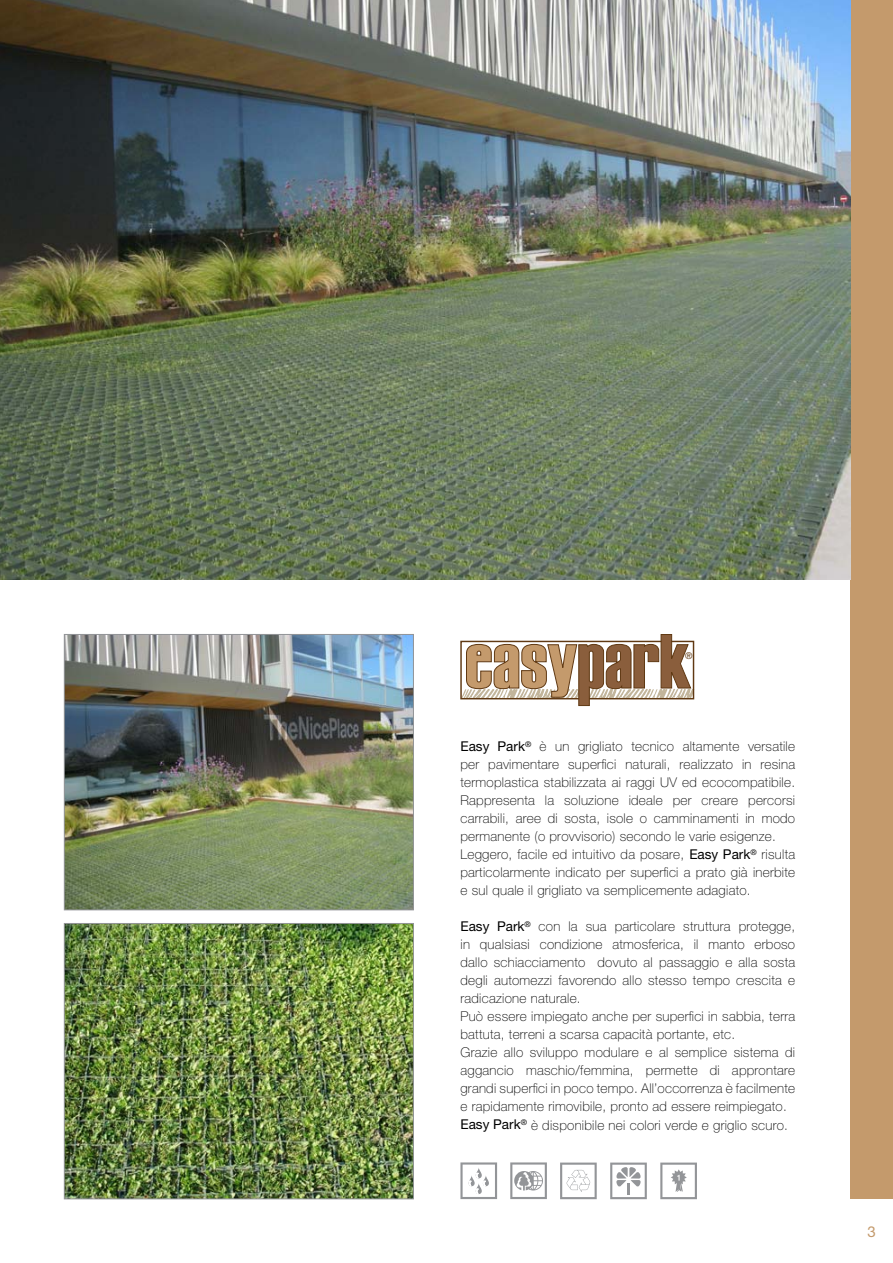
<style>
.page{position:relative;width:893px;height:1263px;background:#fff}
.page>*{position:absolute;margin:0;border:0;box-sizing:border-box;transform-origin:0 0}
.t1{font:15px "Helvetica Neue";color:#c49a6c}
.t2{font:100 13.5px/18px "Helvetica Neue";letter-spacing:.02em;color:#000}
.t3{font:9.3px "Helvetica Neue";color:#603913}
.s1{font-weight:400}
</style>
<div class="page">
<div style="left:850px;top:0;width:43px;height:1199px;background:#c49a6c"></div>
<svg style="left:460px;top:634px;width:234px;height:72px"></svg>
<img style="left:0;top:0;width:850px;height:579px">
<img style="left:66px;top:636px;width:346px;height:272px">
<div style="left:64px;top:634px;width:350px;height:276px;border:1px solid #939598"></div>
<img style="left:66px;top:925px;width:346px;height:272px">
<div style="left:64px;top:923px;width:350px;height:276px;border:1px solid #939598"></div>
<svg style="left:660px;top:1162px;width:37px;height:37px"></svg>
<svg style="left:460px;top:1162px;width:37px;height:37px"></svg>
<svg style="left:560px;top:1162px;width:37px;height:37px"></svg>
<svg style="left:510px;top:1162px;width:37px;height:37px"></svg>
<svg style="left:610px;top:1162px;width:37px;height:37px"></svg>
<p class="t3" style="left:685px;top:650px;width:9px">®</p>
<p class="t2" style="left:460px;top:738px;width:336px"><span class="s1">Easy Park</span><sup>®</sup> è un grigliato tecnico altamente versatile per pavimentare superfici naturali, realizzato in resina termoplastica stabilizzata ai raggi UV ed ecocompatibile.<br>Rappresenta la soluzione ideale per creare percorsi carrabili, aree di sosta, isole o camminamenti in modo permanente (o provvisorio) secondo le varie esigenze.<br>Leggero, facile ed intuitivo da posare, <span class="s1">Easy Park</span><sup>®</sup> risulta particolarmente indicato per superfici a prato già inerbite e sul quale il grigliato va semplicemente adagiato.</p>
<p class="t2" style="left:460px;top:918px;width:336px"><span class="s1">Easy Park</span><sup>®</sup> con la sua particolare struttura protegge, in qualsiasi condizione atmosferica, il manto erboso dallo schiacciamento dovuto al passaggio e alla sosta degli automezzi favorendo allo stesso tempo crescita e radicazione naturale.<br>Può essere impiegato anche per superfici in sabbia, terra battuta, terreni a scarsa capacità portante, etc.<br>Grazie allo sviluppo modulare e al semplice sistema di aggancio maschio/femmina, permette di approntare grandi superfici in poco tempo. All’occorrenza è facilmente e rapidamente rimovibile, pronto ad essere reimpiegato.<br><span class="s1">Easy Park</span><sup>®</sup> è disponibile nei colori verde e griglio scuro.</p>
<p class="t1" style="left:867px;top:1223px;width:10px">3</p>
</div>
